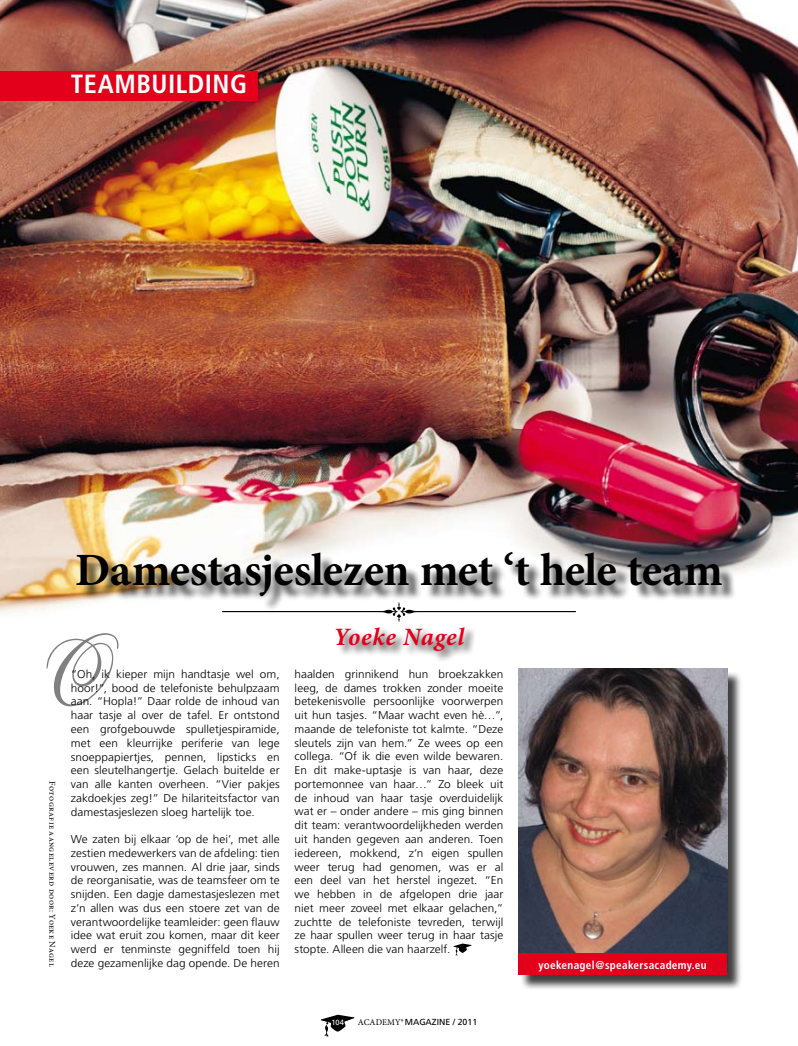
<style>
.page{position:relative;width:798px;height:1046px;background:#fff}
.page>*{position:absolute;margin:0;border:0;box-sizing:border-box;transform-origin:0 0}
.t1{font:100px "Shelley Allegro BT";color:#000}
.t2{font:700 46.25px "Minion Pro";letter-spacing:-.01em;color:#000}
.t3{font:700 condensed 26.25px "Frutiger";letter-spacing:.02em;color:#fff}
.t4{font:italic 700 25px "Minion Pro";letter-spacing:.025em;color:#e2001a}
.t5{font:300 11.25px/13.8px "Frutiger";color:#000;text-align:justify;scale:1.05 1}
.t6{font:700 condensed 11.25px "Frutiger";letter-spacing:.025em;color:#fff}
.t7{font:8.75px "Minion Pro";letter-spacing:.04em;color:#000}
.t8{font:8.75px "Frutiger";color:#000}
.t9{font:7.5px "Frutiger";color:#fff}
.s1{font-family:"Minion Pro"}
</style>
<div class="page">
<svg style="left:321px;top:1014px;width:33px;height:22px"></svg>
<img style="left:0;top:0;width:796px;height:613px">
<div style="left:78px;top:554px;width:658px;height:57px;background:#000;opacity:.75"></div>
<svg style="left:222px;top:602px;width:353px;height:20px"></svg>
<div style="left:334px;top:625px;width:141px;height:37px;background:#000;opacity:.75"></div>
<div style="left:0;top:71px;width:257px;height:30px;background:#e2001a"></div>
<svg style="left:453px;top:943px;width:18px;height:12px"></svg>
<div style="left:520px;top:670px;width:222px;height:320px;background:#000;opacity:.75"></div>
<img style="left:518px;top:668px;width:208px;height:285px">
<div style="left:518px;top:953px;width:208px;height:21px;background:#e2001a"></div>
<h3 class="t3" style="left:71px;top:68px;width:178px">TEAMBUILDING</h3>
<h2 class="t2" style="left:75px;top:538px;width:649px">Damestasjeslezen met ‘t hele team</h2>
<h1 class="t1" style="left:36px;top:611px;width:72px">O</h1>
<h3 class="t4" style="left:333px;top:618px;width:132px">Yoeke Nagel</h3>
<p class="t5" style="left:294px;top:667px;width:200px">haalden grinnikend hun broekzakken leeg, de dames trokken zonder moeite betekenisvolle persoonlijke voorwerpen uit hun tasjes. “Maar wacht even hè…”, maande de telefoniste tot kalmte. “Deze sleutels zijn van hem.” Ze wees op een collega. “Of ik die even wilde bewaren.<br>En dit make-uptasje is van haar, deze portemonnee van haar…” Zo bleek uit de inhoud van haar tasje overduidelijk wat er – onder andere – mis ging binnen dit team: verantwoordelijkheden werden uit handen gegeven aan anderen. Toen iedereen, mokkend, z’n eigen spullen weer terug had genomen, was er al een deel van het herstel ingezet. “En we hebben in de afgelopen drie jaar niet meer zoveel met elkaar gelachen,” zuchtte de telefoniste tevreden, terwijl ze haar spullen weer terug in haar tasje stopte. Alleen die van haarzelf.</p>
<p class="t5" style="left:71px;top:667px;width:200px">“Oh, ik kieper mijn handtasje wel om, hoor!”, bood de telefoniste behulpzaam aan. “Hopla!” Daar rolde de inhoud van haar tasje al over de tafel. Er ontstond een grofgebouwde spulletjespiramide, met een kleurrijke periferie van lege snoeppapiertjes, pennen, lipsticks en een sleutelhangertje. Gelach buitelde er van alle kanten overheen. “Vier pakjes zakdoekjes zeg!” De hilariteitsfactor van damestasjeslezen sloeg hartelijk toe.</p>
<p class="t5" style="left:71px;top:832px;width:200px">We zaten bij elkaar ‘op de hei’, met alle zestien medewerkers van de afdeling: tien vrouwen, zes mannen. Al drie jaar, sinds de reorganisatie, was de teamsfeer om te snijden. Een dagje damestasjeslezen met z’n allen was dus een stoere zet van de verantwoordelijke teamleider: geen flauw idee wat eruit zou komen, maar dit keer werd er tenminste gegniffeld toen hij deze gezamenlijke dag opende. De heren</p>
<p class="t7" style="left:58px;top:781px;width:187px;rotate:90deg">Fotografie aangeleverd door: Yoeke Nagel</p>
<p class="t6" style="left:538px;top:958px;width:170px">yoekenagel@speakersacademy.eu</p>
<p class="t9" style="left:331px;top:1017px;width:14px">104</p>
<p class="t8" style="left:358px;top:1016px;width:121px"><span class="s1">ACADEMY®</span>MAGAZINE / 2011</p>
</div>
